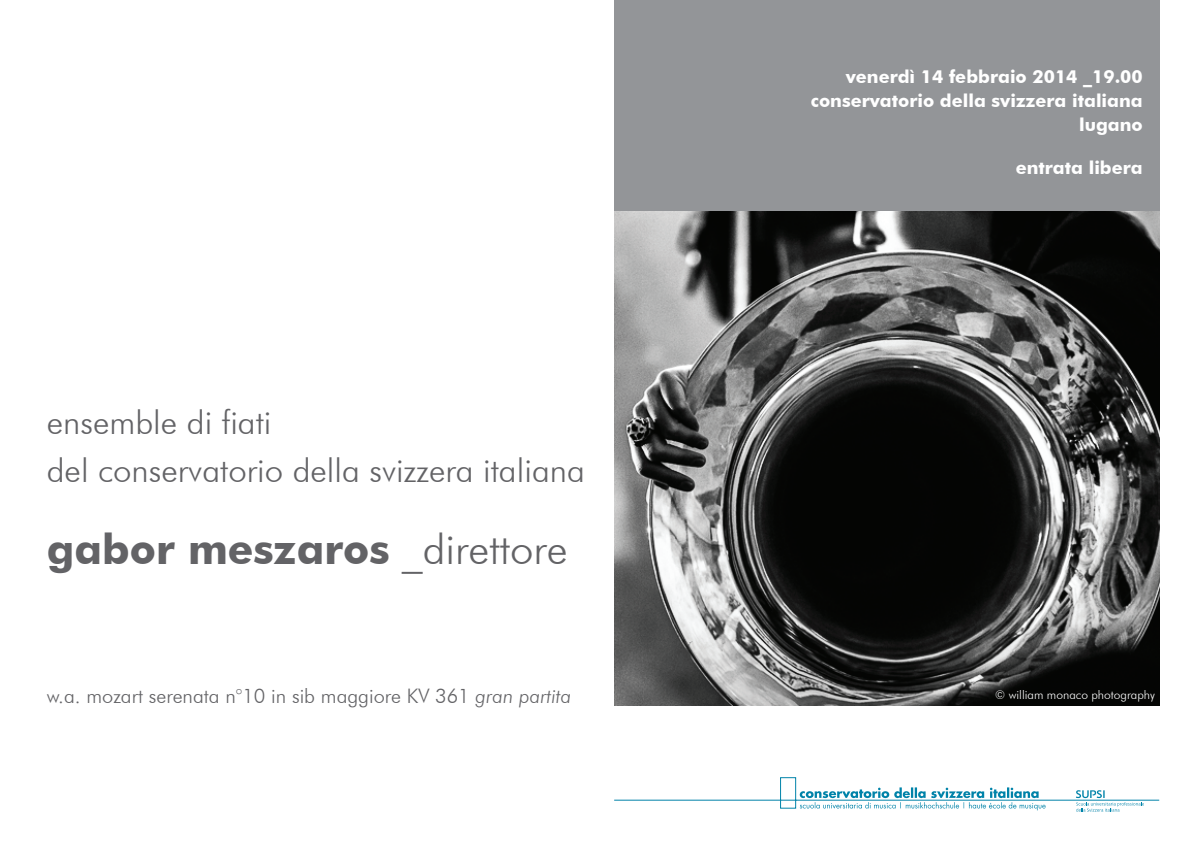
<style>
.page{position:relative;width:1191px;height:842px;background:#fff}
.page>*{position:absolute;margin:0;border:0;box-sizing:border-box;transform-origin:0 0}
.t1{font:700 42px "Futura BT";color:#636366}
.t2{font:300 33px/48px "Futura BT";color:#636366}
.t3{font:300 20px "Futura BT";color:#636366}
.t4{font:700 18px/24px "Futura BT";color:#fff;text-align:right}
.t5{font:300 12px "Futura BT";color:#fff}
.s1{font-weight:300}
.s2{font-style:italic}
</style>
<div class="page">
<div style="left:614px;top:0;width:545px;height:211px;background:#939598"></div>
<svg style="left:614px;top:777px;width:545px;height:35px"></svg>
<img style="left:614px;top:211px;width:545px;height:495px">
<h2 class="t2" style="left:47px;top:398px;width:539px">ensemble di fiati<br>del conservatorio della svizzera italiana</h2>
<h1 class="t1" style="left:47px;top:523px;width:522px">gabor meszaros <span class="s1">_direttore</span></h1>
<p class="t3" style="left:47px;top:683px;width:526px">w.a. mozart serenata n°10 in sib maggiore KV 361 <span class="s2">gran partita</span></p>
<p class="t4" style="left:810px;top:65px;width:333px">venerdì 14 febbraio 2014 _19.00 conservatorio della svizzera italiana lugano</p>
<p class="t4" style="left:1015px;top:156px;width:128px">entrata libera</p>
<p class="t5" style="left:995px;top:688px;width:161px">© william monaco photography</p>
</div>
